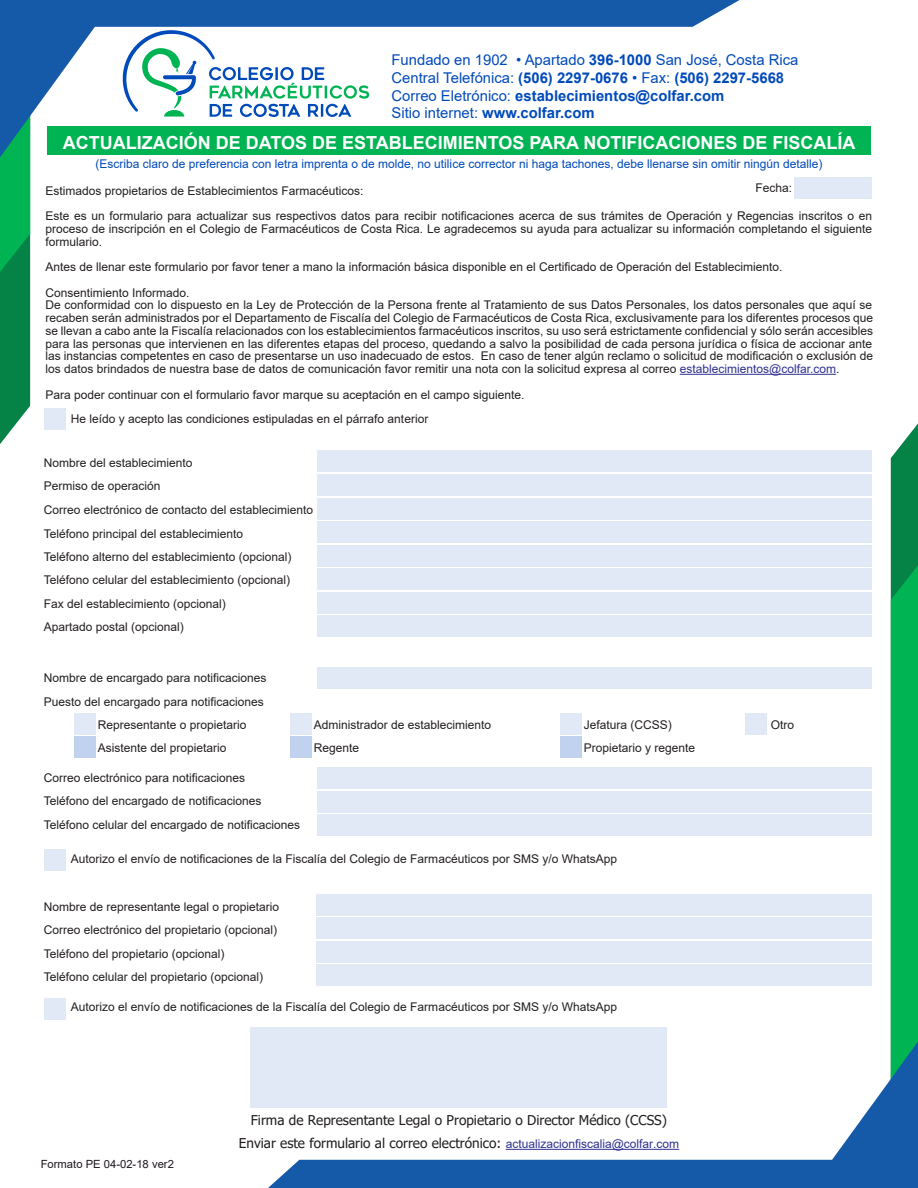
<style>
.page{position:relative;width:918px;height:1188px;background:#fff}
.page>*{position:absolute;margin:0;border:0;box-sizing:border-box;transform-origin:0 0}
.t1{font:700 18px "Arial";color:#fff}
.t2{font:14.85px/17.9px "Arial";color:#004aba}
.t3{font:13.5px/23.4px "Tahoma";color:#231f20;text-align:center}
.t4{font:12px/23.4px "Arial";color:#231f20}
.t5{font:12px "Arial";color:#004aba}
.t6{font:11.25px "Arial";color:#1f171f}
.s1{font-weight:700}
.s2{color:#2e3092}
.s3{font-family:"Arial";font-size:12px;color:#2e3092}
</style>
<div class="page">
<svg style="left:891px;top:424px;width:27px;height:618px;background:#08aa54"></svg>
<svg style="left:0;top:157px;width:30px;height:287px;background:#139b56"></svg>
<svg style="left:0;top:0;width:740px;height:157px"></svg>
<svg style="left:268px;top:1042px;width:650px;height:146px"></svg>
<div style="left:47px;top:126px;width:824px;height:29px;background:#00b353"></div>
<svg style="left:123px;top:30px;width:246px;height:87px"></svg>
<hr style="left:680px;top:374px;width:156px;height:1px;background:#2e3092">
<div style="left:794px;top:177px;width:77px;height:22px;background:#e1e9f6"></div>
<div style="left:44px;top:409px;width:22px;height:21px;background:#e1e9f6"></div>
<div style="left:74px;top:713px;width:22px;height:22px;background:#e1e9f6"></div>
<div style="left:745px;top:713px;width:22px;height:22px;background:#e1e9f6"></div>
<div style="left:74px;top:737px;width:22px;height:21px;background:#c0d2ed"></div>
<div style="left:290px;top:713px;width:22px;height:22px;background:#e1e9f6"></div>
<div style="left:290px;top:737px;width:22px;height:21px;background:#c0d2ed"></div>
<div style="left:560px;top:713px;width:22px;height:22px;background:#e1e9f6"></div>
<div style="left:560px;top:737px;width:22px;height:21px;background:#c0d2ed"></div>
<div style="left:317px;top:474px;width:555px;height:22px;background:#e1e9f6"></div>
<div style="left:317px;top:450px;width:555px;height:22px;background:#e1e9f6"></div>
<div style="left:317px;top:498px;width:555px;height:21px;background:#e1e9f6"></div>
<div style="left:317px;top:767px;width:555px;height:22px;background:#e1e9f6"></div>
<div style="left:317px;top:791px;width:555px;height:22px;background:#e1e9f6"></div>
<div style="left:317px;top:815px;width:555px;height:21px;background:#e1e9f6"></div>
<div style="left:317px;top:918px;width:555px;height:21px;background:#e1e9f6"></div>
<div style="left:317px;top:894px;width:555px;height:22px;background:#e1e9f6"></div>
<div style="left:317px;top:941px;width:555px;height:22px;background:#e1e9f6"></div>
<div style="left:317px;top:964px;width:555px;height:22px;background:#e1e9f6"></div>
<div style="left:317px;top:521px;width:555px;height:22px;background:#e1e9f6"></div>
<div style="left:317px;top:545px;width:555px;height:22px;background:#e1e9f6"></div>
<div style="left:317px;top:568px;width:555px;height:22px;background:#e1e9f6"></div>
<div style="left:317px;top:592px;width:555px;height:22px;background:#e1e9f6"></div>
<div style="left:317px;top:615px;width:555px;height:22px;background:#e1e9f6"></div>
<div style="left:317px;top:667px;width:555px;height:22px;background:#e1e9f6"></div>
<div style="left:250px;top:1027px;width:417px;height:81px;background:#e1e9f6"></div>
<hr style="left:506px;top:1149px;width:173px;height:1px;background:#2e3092">
<div style="left:44px;top:849px;width:22px;height:22px;background:#e1e9f6"></div>
<div style="left:44px;top:998px;width:22px;height:22px;background:#e1e9f6"></div>
<p class="t2" style="left:392px;top:51px;width:408px">Fundado en 1902 • Apartado <span class="s1">396-1000</span> San José, Costa Rica Central Telefónica: <span class="s1">(506) 2297-0676</span> • Fax: <span class="s1">(506) 2297-5668<br></span>Correo Eletrónico: <span class="s1">establecimientos@colfar.com<br></span>Sitio internet: <span class="s1">www.colfar.com</span></p>
<h1 class="t1" style="left:63px;top:130px;width:794px">ACTUALIZACIÓN DE DATOS DE ESTABLECIMIENTOS PARA NOTIFICACIONES DE FISCALÍA</h1>
<p class="t4" style="left:755px;top:176px;width:38px">Fecha:</p>
<p class="t5" style="left:95px;top:156px;width:729px">(Escriba claro de preferencia con letra imprenta o de molde, no utilice corrector ni haga tachones, debe llenarse sin omitir ningún detalle)</p>
<p class="t4" style="left:45px;top:178px;width:828px;line-height:25.5px">Estimados propietarios de Establecimientos Farmacéuticos:<br>Este es un formulario para actualizar sus respectivos datos para recibir notificaciones acerca de sus trámites de Operación y Regencias inscritos o en</p>
<p class="t4" style="left:45px;top:222px;width:828px;line-height:12.8px">proceso de inscripción en el Colegio de Farmacéuticos de Costa Rica. Le agradecemos su ayuda para actualizar su información completando el siguiente formulario.</p>
<p class="t4" style="left:45px;top:254px;width:739px;line-height:25.5px">Antes de llenar este formulario por favor tener a mano la información básica disponible en el Certificado de Operación del Establecimiento.<br>Consentimiento Informado.</p>
<p class="t4" style="left:45px;top:299px;width:829px;line-height:12.8px;text-align:justify">De conformidad con lo dispuesto en la Ley de Protección de la Persona frente al Tratamiento de sus Datos Personales, los datos personales que aquí se recaben serán administrados por el Departamento de Fiscalía del Colegio de Farmacéuticos de Costa Rica, exclusivamente para los diferentes procesos que se llevan a cabo ante la Fiscalía relacionados con los establecimientos farmacéuticos inscritos, su uso será estrictamente confidencial y sólo serán accesibles para las personas que intervienen en las diferentes etapas del proceso, quedando a salvo la posibilidad de cada persona jurídica o física de accionar ante las instancias competentes en caso de presentarse un uso inadecuado de estos. En caso de tener algún reclamo o solicitud de modificación o exclusión de los datos brindados de nuestra base de datos de comunicación favor remitir una nota con la solicitud expresa al correo <span class="s2">establecimientos@colfar.com</span>.</p>
<p class="t4" style="left:45px;top:383px;width:481px">Para poder continuar con el formulario favor marque su aceptación en el campo siguiente.</p>
<p class="t4" style="left:71px;top:407px;width:359px">He leído y acepto las condiciones estipuladas en el párrafo anterior</p>
<p class="t4" style="left:44px;top:451px;width:271px">Nombre del establecimiento<br>Permiso de operación<br>Correo electrónico de contacto del establecimiento Teléfono principal del establecimiento<br>Teléfono alterno del establecimiento (opcional)<br>Teléfono celular del establecimiento (opcional)<br>Fax del establecimiento (opcional)<br>Apartado postal (opcional)</p>
<p class="t4" style="left:44px;top:666px;width:224px">Nombre de encargado para notificaciones</p>
<p class="t4" style="left:44px;top:690px;width:222px">Puesto del encargado para notificaciones</p>
<p class="t4" style="left:98px;top:713px;width:150px">Representante o propietario</p>
<p class="t4" style="left:314px;top:713px;width:179px">Administrador de establecimiento</p>
<p class="t4" style="left:584px;top:713px;width:90px">Jefatura (CCSS)</p>
<p class="t4" style="left:771px;top:713px;width:25px">Otro</p>
<p class="t4" style="left:98px;top:736px;width:130px">Asistente del propietario</p>
<p class="t4" style="left:314px;top:736px;width:47px">Regente</p>
<p class="t4" style="left:584px;top:736px;width:113px">Propietario y regente</p>
<p class="t4" style="left:44px;top:766px;width:258px">Correo electrónico para notificaciones<br>Teléfono del encargado de notificaciones<br>Teléfono celular del encargado de notificaciones</p>
<p class="t4" style="left:71px;top:847px;width:548px">Autorizo el envío de notificaciones de la Fiscalía del Colegio de Farmacéuticos por SMS y/o WhatsApp</p>
<p class="t4" style="left:44px;top:895px;width:237px">Nombre de representante legal o propietario Correo electrónico del propietario (opcional)<br>Teléfono del propietario (opcional)<br>Teléfono celular del propietario (opcional)</p>
<p class="t4" style="left:71px;top:995px;width:548px">Autorizo el envío de notificaciones de la Fiscalía del Colegio de Farmacéuticos por SMS y/o WhatsApp</p>
<p class="t6" style="left:41px;top:1157px;width:135px">Formato PE 04-02-18 ver2</p>
<p class="t3" style="left:239px;top:1109px;width:442px">Firma de Representante Legal o Propietario o Director Médico (CCSS)<br>Enviar este formulario al correo electrónico: <span class="s3">actualizacionfiscalia@colfar.com</span></p>
</div>
